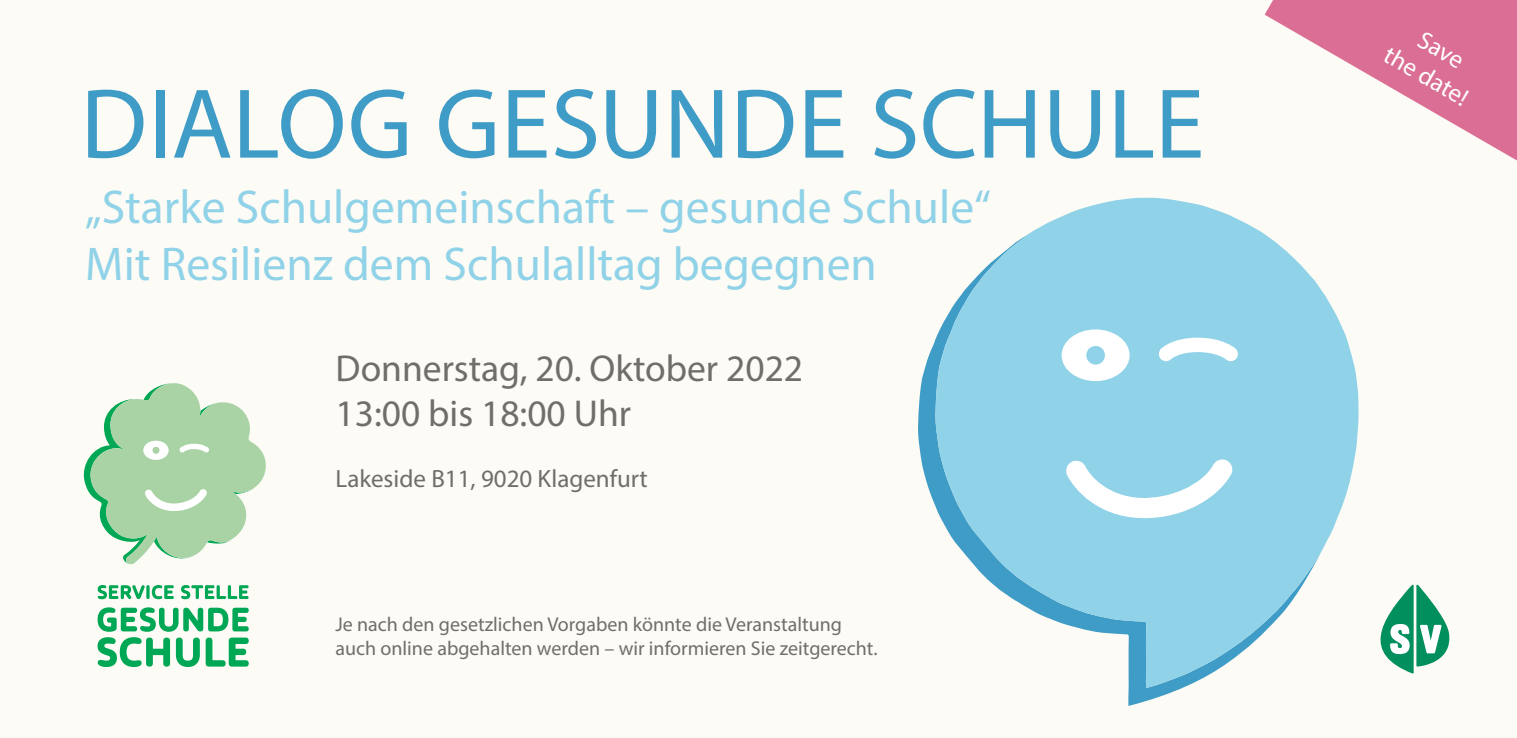
<style>
.page{position:relative;width:1517px;height:738px;background:#fff}
.page>*{position:absolute;margin:0;border:0;box-sizing:border-box;transform-origin:0 0}
.t1{font:100px "Myriad Pro";letter-spacing:.005em;color:#3f9cc7}
.t2{font:47.5px "Myriad Pro";color:#90d2e8}
.t3{font:37.5px "Myriad Pro";color:#716d6b}
.t4{font:25px "Myriad Pro";color:#716d6b}
.t5{font:25px "Myriad Pro";color:#fff}
.t6{font:20px/24px "Myriad Pro";color:#716d6b}
</style>
<div class="page">
<div style="left:0;top:0;width:1517px;height:737px;background:#fdfbf5"></div>
<svg style="left:918px;top:341px;width:266px;height:364px"></svg>
<svg style="left:935px;top:197px;width:423px;height:490px;fill:#90d2e8"></svg>
<div style="left:1061px;top:329px;width:68px;height:52px;background:#fff;border-radius:50%"></div>
<svg style="left:1086px;top:346px;width:19px;height:18px"></svg>
<svg style="left:1158px;top:337px;width:80px;height:25px"></svg>
<svg style="left:1064px;top:457px;width:169px;height:60px"></svg>
<svg style="left:98px;top:607px;width:151px;height:59px"></svg>
<svg style="left:98px;top:585px;width:76px;height:13px"></svg>
<svg style="left:181px;top:585px;width:68px;height:13px"></svg>
<svg style="left:84px;top:383px;width:182px;height:182px"></svg>
<svg style="left:1380px;top:584px;width:69px;height:89px"></svg>
<svg style="left:1264px;top:0;width:253px;height:160px"></svg>
<p class="t1" style="left:81px;top:62px;width:1125px">DIALOG GESUNDE SCHULE</p>
<p class="t2" style="left:85px;top:177px;width:907px">„Starke Schulgemeinschaft – gesunde Schule“</p>
<p class="t2" style="left:85px;top:234px;width:793px">Mit Resilienz dem Schulalltag begegnen</p>
<p class="t3" style="left:335px;top:345px;width:469px">Donnerstag, 20. Oktober 2022</p>
<p class="t3" style="left:335px;top:390px;width:297px">13:00 bis 18:00 Uhr</p>
<p class="t4" style="left:335px;top:462px;width:314px">Lakeside B11, 9020 Klagenfurt</p>
<p class="t6" style="left:335px;top:611px;width:543px">Je nach den gesetzlichen Vorgaben könnte die Veranstaltung auch online abgehalten werden – wir informieren Sie zeitgerecht.</p>
<p class="t5" style="left:1427px;top:24px;width:50px;rotate:30deg">Save</p>
<p class="t5" style="left:1393px;top:39px;width:94px;rotate:30deg">the date!</p>
</div>
